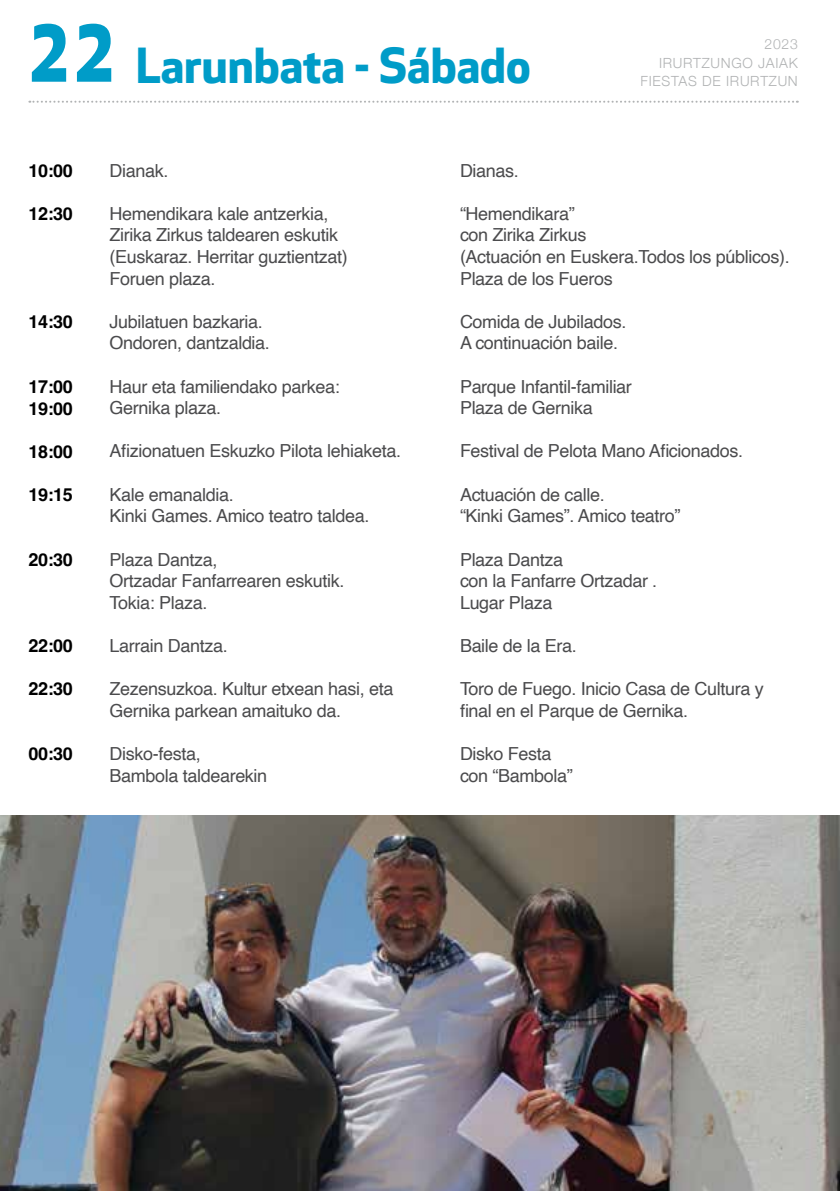
<style>
.page{position:relative;width:840px;height:1191px;background:#fff}
.page>*{position:absolute;margin:0;border:0;box-sizing:border-box;transform-origin:0 0}
.t1{font:700 47.2px "Apex New";color:#009cc8}
.t2{font:18px/21.6px "Helvetica";letter-spacing:-.02em;color:#4b4b4d}
.t3{font:700 18px/21.6px "Helvetica";letter-spacing:-.02em;color:#000}
.t4{font:300 14px "Helvetica Neue";letter-spacing:.05em;color:#b1b3b4}
.s1{font-size:90.8px}
</style>
<div class="page">
<svg style="left:29px;top:101px;width:768px;height:2px"></svg>
<img style="left:0;top:815px;width:839px;height:376px">
<h1 class="t1" style="left:28px;top:31px;width:503px"><span class="s1">22</span> Larunbata - Sábado</h1>
<p class="t4" style="left:764px;top:33px;width:35px">2023</p>
<p class="t4" style="left:658px;top:51px;width:140px">IRURTZUNGO JAIAK</p>
<p class="t4" style="left:640px;top:70px;width:159px">FIESTAS DE IRURTZUN</p>
<p class="t3" style="left:28px;top:162px;width:46px">10:00</p>
<p class="t3" style="left:28px;top:205px;width:46px">12:30</p>
<p class="t3" style="left:28px;top:313px;width:46px">14:30</p>
<p class="t3" style="left:28px;top:378px;width:46px">17:00<br>19:00</p>
<p class="t3" style="left:28px;top:443px;width:46px">18:00</p>
<p class="t3" style="left:28px;top:486px;width:46px">19:15</p>
<p class="t3" style="left:28px;top:551px;width:46px">20:30</p>
<p class="t3" style="left:28px;top:637px;width:46px">22:00</p>
<p class="t3" style="left:28px;top:680px;width:46px">22:30</p>
<p class="t3" style="left:28px;top:745px;width:46px">00:30</p>
<p class="t2" style="left:109px;top:160px;width:60px">Dianak.</p>
<p class="t2" style="left:109px;top:203px;width:239px">Hemendikara kale antzerkia,<br>Zirika Zirkus taldearen eskutik (Euskaraz. Herritar guztientzat)<br>Foruen plaza.</p>
<p class="t2" style="left:109px;top:311px;width:162px">Jubilatuen bazkaria.<br>Ondoren, dantzaldia.</p>
<p class="t2" style="left:109px;top:376px;width:232px">Haur eta familiendako parkea:<br>Gernika plaza.</p>
<p class="t2" style="left:109px;top:441px;width:293px">Afizionatuen Eskuzko Pilota lehiaketa.</p>
<p class="t2" style="left:109px;top:484px;width:261px">Kale emanaldia.<br>Kinki Games. Amico teatro taldea.</p>
<p class="t2" style="left:109px;top:549px;width:236px">Plaza Dantza,<br>Ortzadar Fanfarrearen eskutik.<br>Tokia: Plaza.</p>
<p class="t2" style="left:109px;top:635px;width:120px">Larrain Dantza.</p>
<p class="t2" style="left:109px;top:678px;width:285px">Zezensuzkoa. Kultur etxean hasi, eta<br>Gernika parkean amaituko da.</p>
<p class="t2" style="left:109px;top:743px;width:159px">Disko-festa,<br>Bambola taldearekin</p>
<p class="t2" style="left:459px;top:160px;width:60px">Dianas.</p>
<p class="t2" style="left:459px;top:203px;width:331px">“Hemendikara”<br>con Zirika Zirkus<br>(Actuación en Euskera.Todos los públicos).<br>Plaza de los Fueros</p>
<p class="t2" style="left:459px;top:311px;width:168px">Comida de Jubilados.<br>A continuación baile.</p>
<p class="t2" style="left:459px;top:376px;width:173px">Parque Infantil-familiar<br>Plaza de Gernika</p>
<p class="t2" style="left:459px;top:441px;width:284px">Festival de Pelota Mano Aficionados.</p>
<p class="t2" style="left:459px;top:484px;width:222px">Actuación de calle.<br>“Kinki Games”. Amico teatro”</p>
<p class="t2" style="left:459px;top:549px;width:199px">Plaza Dantza<br>con la Fanfarre Ortzadar .<br>Lugar Plaza</p>
<p class="t2" style="left:459px;top:635px;width:118px">Baile de la Era.</p>
<p class="t2" style="left:459px;top:678px;width:305px">Toro de Fuego. Inicio Casa de Cultura y final en el Parque de Gernika.</p>
<p class="t2" style="left:459px;top:743px;width:114px">Disko Festa con “Bambola”</p>
</div>
